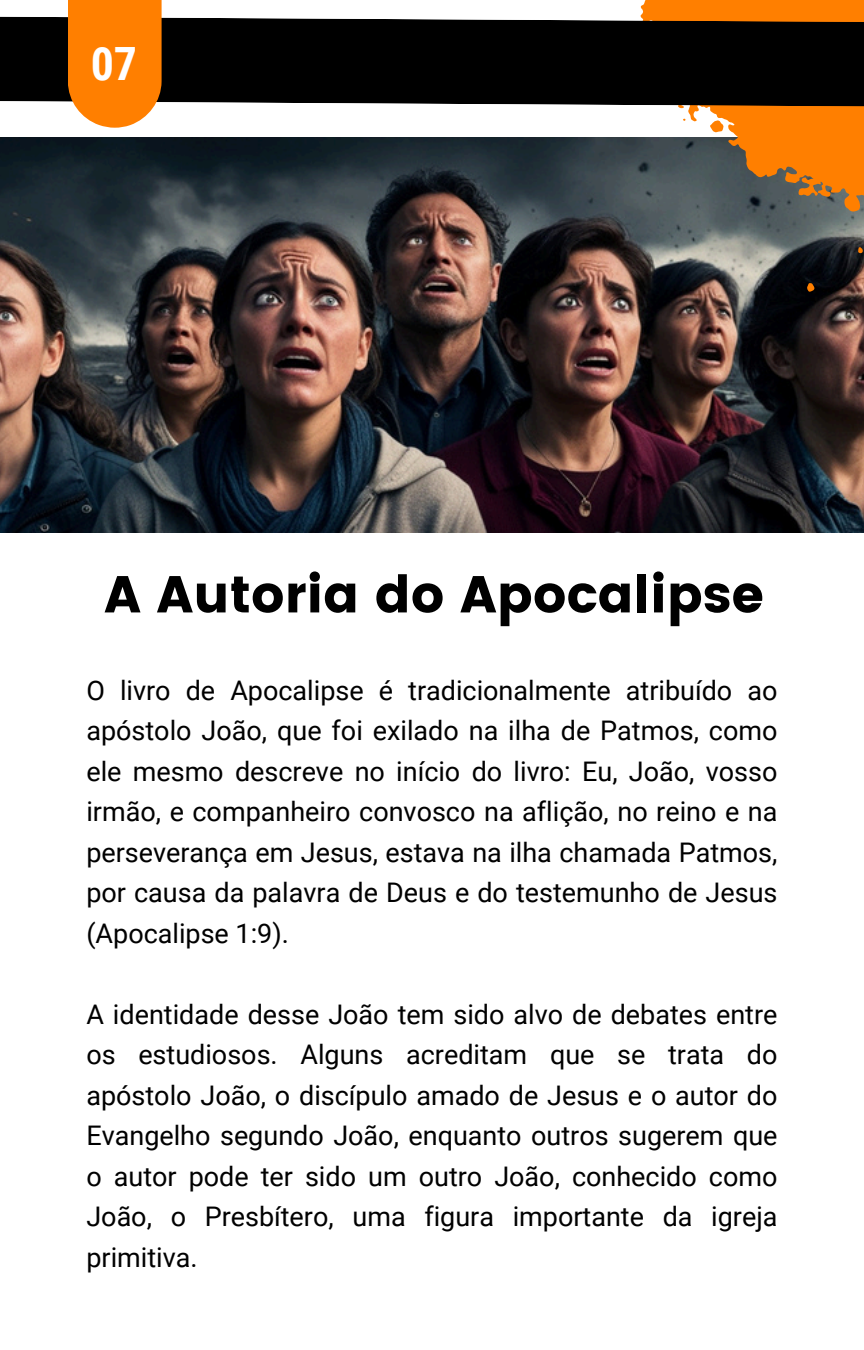
<style>
.page{position:relative;width:864px;height:1350px;background:#fff}
.page>*{position:absolute;margin:0;border:0;box-sizing:border-box;transform-origin:0 0}
.t1{font:51.75px "Poppins";color:#000}
.t2{font:700 45.9px "Roboto Condensed";color:#fff}
.t3{font:27px/40.5px "Roboto";color:#000;text-align:justify}
</style>
<div class="page">
<img style="left:0;top:137px;width:864px;height:395px">
<svg style="left:554px;top:0;width:310px;height:311px;background:#81684f"></svg>
<svg style="left:709px;top:118px;width:17px;height:18px"></svg>
<svg style="left:804px;top:281px;width:12px;height:12px"></svg>
<svg style="left:856px;top:246px;width:8px;height:8px"></svg>
<svg style="left:677px;top:107px;width:8px;height:4px"></svg>
<svg style="left:682px;top:117px;width:5px;height:5px"></svg>
<svg style="left:0;top:16px;width:864px;height:91px;background:#13100d"></svg>
<svg style="left:68px;top:0;width:94px;height:128px;background:#fc8713"></svg>
<h1 class="t2" style="left:91px;top:38px;width:48px">07</h1>
<p class="t1" style="left:104px;top:564px;width:661px">A Autoria do Apocalipse</p>
<p class="t3" style="left:86px;top:670px;width:693px">O livro de Apocalipse é tradicionalmente atribuído ao apóstolo João, que foi exilado na ilha de Patmos, como ele mesmo descreve no início do livro: Eu, João, vosso irmão, e companheiro convosco na aflição, no reino e na perseverança em Jesus, estava na ilha chamada Patmos, por causa da palavra de Deus e do testemunho de Jesus (Apocalipse 1:9).</p>
<p class="t3" style="left:86px;top:994px;width:693px">A identidade desse João tem sido alvo de debates entre os estudiosos. Alguns acreditam que se trata do apóstolo João, o discípulo amado de Jesus e o autor do Evangelho segundo João, enquanto outros sugerem que o autor pode ter sido um outro João, conhecido como João, o Presbítero, uma figura importante da igreja primitiva.</p>
</div>
